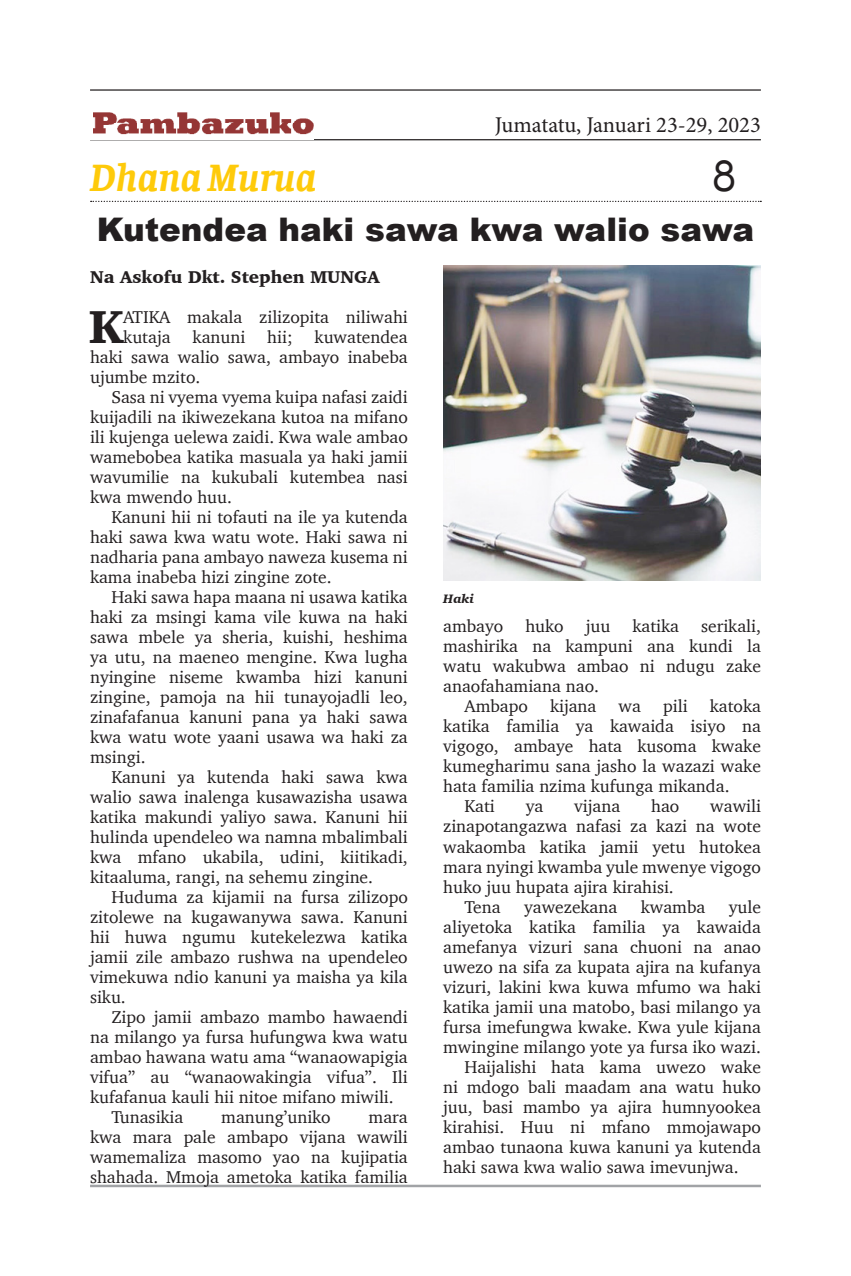
<style>
.page{position:relative;width:851px;height:1276px;background:#fff}
.page>*{position:absolute;margin:0;border:0;box-sizing:border-box;transform-origin:0 0}
.t1{font:900 47.25px "Charter";color:#231f20}
.t2{font:45px "American Typewriter";color:#231f20;scale:.84 1}
.t3{font:italic 700 40px "Faustina";color:#feca0a}
.t4{font:900 32.5px "Arial";color:#231f20}
.t5{font:22.5px "Minion Pro";color:#231f20}
.t6{font:17.5px/20px "Charter";color:#231f20;text-align:justify}
.t7{font:900 17.5px "Charter";color:#231f20}
.t8{font:italic 900 12.5px "Charter";color:#231f20}
</style>
<div class="page">
<hr style="left:90px;top:89px;width:670px;height:2px;background:#231f20">
<hr style="left:90px;top:139px;width:670px;height:1px;background:#231f20">
<hr style="left:90px;top:1184px;width:670px;height:3px;background:#a1a3a6">
<svg style="left:91px;top:201px;width:670px;height:1px"></svg>
<img style="left:93px;top:112px;width:220px;height:23px">
<img style="left:443px;top:266px;width:317px;height:315px">
<p class="t3" style="left:90px;top:149px;width:228px">Dhana Murua</p>
<p class="t5" style="left:495px;top:110px;width:267px">Jumatatu, Januari 23-29, 2023</p>
<h2 class="t2" style="left:711px;top:142px;width:30px">8</h2>
<p class="t4" style="left:97px;top:206px;width:658px">Kutendea haki sawa kwa walio sawa</p>
<p class="t7" style="left:90px;top:266px;width:291px">Na Askofu Dkt. Stephen MUNGA</p>
<p class="t1" style="left:89px;top:297px;width:36px">K</p>
<p class="t6" style="left:123px;top:307px;width:286px">ATIKA makala zilizopita niliwahi kutaja</p>
<p class="t6" style="left:90px;top:327px;width:319px;text-indent:224px">kuwatendea haki sawa walio sawa, ambayo inabeba ujumbe mzito.</p>
<p class="t6" style="left:90px;top:387px;width:319px;text-indent:21px">Sasa ni vyema vyema kuipa nafasi zaidi kuijadili na ikiwezekana kutoa na mifano ili kujenga uelewa zaidi. Kwa wale ambao wamebobea katika masuala ya haki jamii wavumilie na kukubali kutembea nasi kwa mwendo huu.</p>
<p class="t6" style="left:90px;top:507px;width:319px;text-indent:21px">Kanuni hii ni tofauti na ile ya kutenda haki sawa kwa watu wote. Haki sawa ni nadharia pana ambayo naweza kusema ni kama inabeba hizi zingine zote.</p>
<p class="t6" style="left:90px;top:587px;width:319px;text-indent:21px">Haki sawa hapa maana ni usawa katika haki za msingi kama vile kuwa na haki sawa mbele ya sheria, kuishi, heshima ya utu, na maeneo mengine. Kwa lugha nyingine niseme kwamba hizi kanuni zingine, pamoja na hii tunayojadli leo, zinafafanua kanuni pana ya haki sawa kwa watu wote yaani usawa wa haki za msingi.</p>
<p class="t6" style="left:90px;top:767px;width:319px;text-indent:21px">Kanuni ya kutenda haki sawa kwa walio sawa inalenga kusawazisha usawa katika makundi yaliyo sawa. Kanuni hii hulinda upendeleo wa namna mbalimbali kwa mfano ukabila, udini, kiitikadi, kitaaluma, rangi, na sehemu zingine.</p>
<p class="t6" style="left:90px;top:887px;width:319px;text-indent:21px">Huduma za kijamii na fursa zilizopo zitolewe na kugawanywa sawa. Kanuni hii huwa ngumu kutekelezwa katika jamii zile ambazo rushwa na upendeleo vimekuwa ndio kanuni ya maisha ya kila siku.</p>
<p class="t6" style="left:90px;top:1007px;width:319px;text-indent:21px">Zipo jamii ambazo mambo hawaendi na milango ya fursa hufungwa kwa watu ambao hawana watu ama “wanaowapigia vifua” au “wanaowakingia vifua”. Ili kufafanua kauli hii nitoe mifano miwili.</p>
<p class="t6" style="left:111px;top:1107px;width:74px">Tunasikia</p>
<p class="t6" style="left:221px;top:1107px;width:111px">manung’uniko</p>
<p class="t6" style="left:192px;top:327px;width:54px">kanuni</p>
<p class="t6" style="left:267px;top:327px;width:27px">hii;</p>
<p class="t8" style="left:443px;top:591px;width:32px">Haki</p>
<p class="t6" style="left:443px;top:616px;width:319px;text-indent:258px">serikali, mashirika na kampuni ana kundi la watu wakubwa ambao ni ndugu zake anaofahamiana nao.</p>
<p class="t6" style="left:464px;top:696px;width:65px">Ambapo</p>
<p class="t6" style="left:550px;top:696px;width:48px">kijana</p>
<p class="t6" style="left:618px;top:696px;width:24px">wa</p>
<p class="t6" style="left:663px;top:696px;width:26px">pili</p>
<p class="t6" style="left:443px;top:616px;width:62px">ambayo</p>
<p class="t6" style="left:525px;top:616px;width:40px">huko</p>
<p class="t6" style="left:585px;top:616px;width:26px">juu</p>
<p class="t6" style="left:632px;top:616px;width:48px">katika</p>
<p class="t6" style="left:443px;top:696px;width:319px;text-indent:266px">katoka katika familia ya kawaida isiyo na vigogo, ambaye hata kusoma kwake kumegharimu sana jasho la wazazi wake hata familia nzima kufunga mikanda.</p>
<p class="t6" style="left:464px;top:796px;width:32px">Kati</p>
<p class="t6" style="left:525px;top:796px;width:19px">ya</p>
<p class="t6" style="left:574px;top:796px;width:47px">vijana</p>
<p class="t6" style="left:651px;top:796px;width:30px">hao</p>
<p class="t6" style="left:443px;top:796px;width:319px;text-indent:267px">wawili zinapotangazwa nafasi za kazi na wote wakaomba katika jamii yetu hutokea mara nyingi kwamba yule mwenye vigogo huko juu hupata ajira kirahisi.</p>
<p class="t6" style="left:464px;top:896px;width:38px">Tena</p>
<p class="t6" style="left:524px;top:896px;width:95px">yawezekana</p>
<p class="t6" style="left:640px;top:896px;width:66px">kwamba</p>
<p class="t6" style="left:443px;top:896px;width:319px;text-indent:285px">yule aliyetoka katika familia ya kawaida amefanya vizuri sana chuoni na anao uwezo na sifa za kupata ajira na kufanya vizuri, lakini kwa kuwa mfumo wa haki katika jamii una matobo, basi milango ya fursa imefungwa kwake. Kwa yule kijana mwingine milango yote ya fursa iko wazi.</p>
<p class="t6" style="left:443px;top:1056px;width:319px;text-indent:21px">Haijalishi hata kama uwezo wake ni mdogo bali maadam ana watu huko juu, basi mambo ya ajira humnyookea kirahisi. Huu ni mfano mmojawapo ambao tunaona kuwa kanuni ya kutenda haki sawa kwa walio sawa imevunjwa.</p>
<p class="t6" style="left:90px;top:1107px;width:319px;text-indent:278px">mara kwa mara pale ambapo vijana wawili wamemaliza masomo yao na kujipatia shahada. Mmoja ametoka katika familia</p>
</div>
